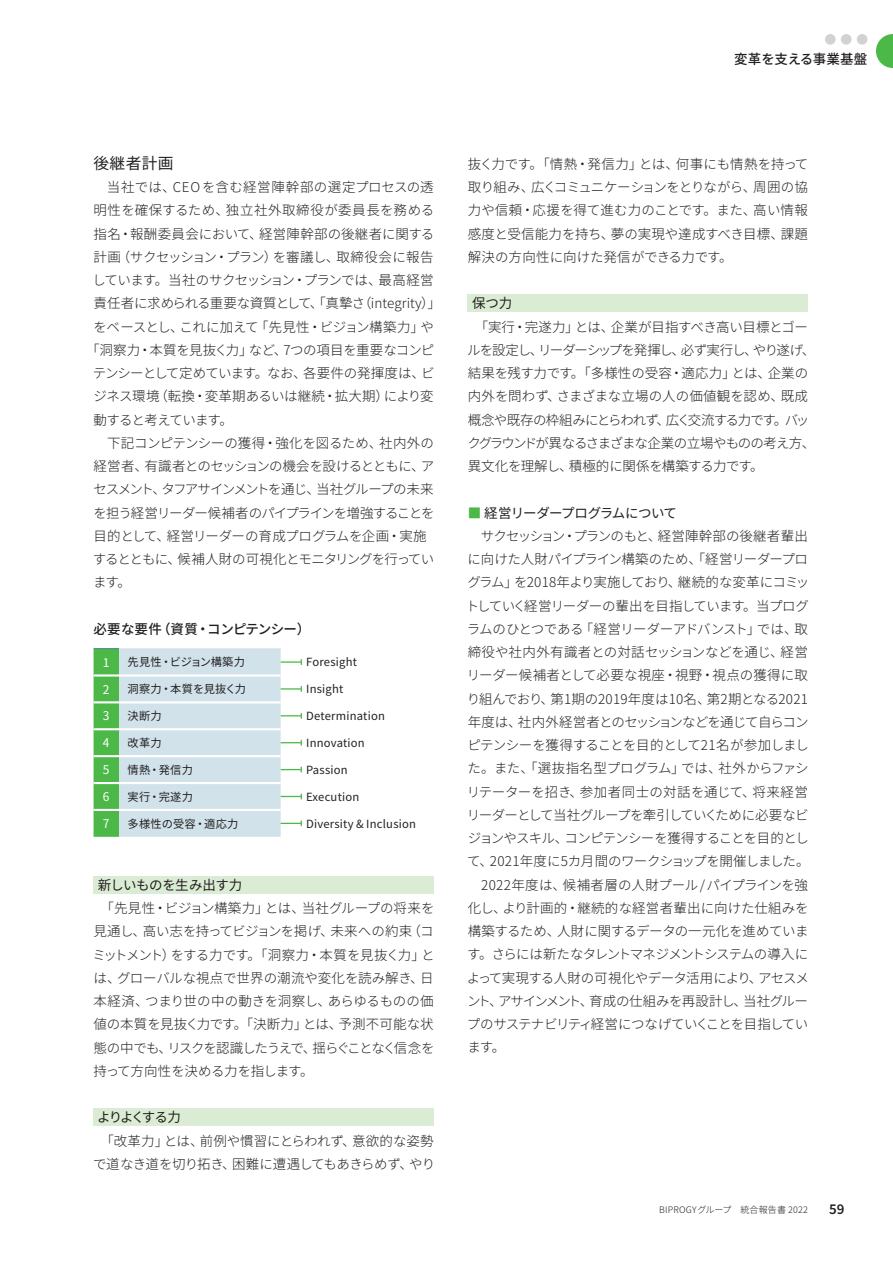
<style>
.page{position:relative;width:893px;height:1263px;background:#fff}
.page>*{position:absolute;margin:0;border:0;box-sizing:border-box;transform-origin:0 0}
.t1{font:15.75px "Noto Sans CJ Kjp";letter-spacing:.02em;color:#231f20}
.t2{font:600 15px "Source Sans Pro";color:#231f20}
.t3{font:300 13.5px/23.2px "Noto Sans CJ Kjp";letter-spacing:-.03em;color:#231f20}
.t4{font:300 13.5px "Noto Sans CJ Kjp";letter-spacing:-.05em;color:#231f20}
.t5{font:300 13.5px "Noto Sans CJ Kjp";letter-spacing:-.005em;color:#231f20}
.t6{font:300 13.5px "Noto Sans CJ Kjp";letter-spacing:-.09em;color:#231f20}
.t7{font:300 13.5px "Noto Sans CJ Kjp";letter-spacing:-.07em;color:#231f20}
.t8{font:300 13.5px "Noto Sans CJ Kjp";letter-spacing:-.06em;color:#231f20}
.t9{font:300 13.5px "Noto Sans CJ Kjp";letter-spacing:.03em;color:#231f20}
.t10{font:300 13.5px "Noto Sans CJ Kjp";letter-spacing:.025em;color:#231f20}
.t11{font:300 13.5px "Noto Sans CJ Kjp";letter-spacing:-.01em;color:#231f20}
.t12{font:300 13.5px "Noto Sans CJ Kjp";letter-spacing:.04em;color:#231f20}
.t13{font:500 13.5px "Noto Sans CJ Kjp";letter-spacing:-.035em;color:#231f20}
.t14{font:13.5px "Noto Sans CJ Kjp";letter-spacing:-.04em;color:#231f20}
.t15{font:300 13.5px "Noto Sans CJ Kjp";letter-spacing:-.065em;color:#231f20}
.t16{font:500 13.5px "Noto Sans CJ Kjp";letter-spacing:-.005em;color:#231f20}
.t17{font:13.5px "Noto Sans CJ Kjp";letter-spacing:-.135em;color:#231f20}
.t18{font:12px "Noto Sans CJ Kjp";color:#fff}
.t19{font:11.25px "Noto Sans CJ Kjp";letter-spacing:.02em;color:#231f20}
.t20{font:11.25px "Noto Sans CJ Kjp";letter-spacing:-.005em;color:#231f20}
.t21{font:300 9px "Noto Sans CJ Kjp";letter-spacing:.02em;color:#231f20}
.s1{font-weight:400;color:#4cb848}
.s2{font-weight:400}
</style>
<div class="page">
<svg style="left:876px;top:34px;width:17px;height:34px"></svg>
<div style="left:857px;top:34px;width:10px;height:11px;background:#d1d2d4;border-radius:50%"></div>
<div style="left:841px;top:34px;width:10px;height:11px;background:#d1d2d4;border-radius:50%"></div>
<div style="left:825px;top:34px;width:11px;height:11px;background:#d1d2d4;border-radius:50%"></div>
<div style="left:94px;top:876px;width:340px;height:17px;background:#daecd4"></div>
<div style="left:94px;top:1108px;width:340px;height:18px;background:#daecd4"></div>
<div style="left:468px;top:294px;width:340px;height:18px;background:#daecd4"></div>
<svg style="left:94px;top:648px;width:208px;height:189px;background:#c9e1db"></svg>
<p class="t16" style="left:734px;top:51px;width:135px">変革を支える事業基盤</p>
<p class="t1" style="left:94px;top:154px;width:82px">後継者計画</p>
<p class="t9" style="left:94px;top:180px;width:342px">　当社では、CEOを含む経営陣幹部の選定プロセスの透</p>
<p class="t12" style="left:94px;top:203px;width:342px">明性を確保するため、独立社外取締役が委員長を務める</p>
<p class="t10" style="left:94px;top:226px;width:342px">指名・報酬委員会において、経営陣幹部の後継者に関する</p>
<p class="t3" style="left:94px;top:246px;width:342px">計画（サクセッション・プラン）を審議し、取締役会に報告</p>
<p class="t4" style="left:92px;top:273px;width:343px">しています。当社のサクセッション・プランでは、最高経営</p>
<p class="t5" style="left:94px;top:296px;width:349px">責任者に求められる重要な資質として、「真摯さ（integrity）」</p>
<p class="t3" style="left:93px;top:315px;width:342px">をベースとし、これに加えて「先見性・ビジョン構築力」や</p>
<p class="t3" style="left:86px;top:339px;width:350px">「洞察力・本質を見抜く力」など、7つの項目を重要なコンピ</p>
<p class="t3" style="left:93px;top:362px;width:343px">テンシーとして定めています。なお、各要件の発揮度は、ビ</p>
<p class="t3" style="left:94px;top:385px;width:342px">ジネス環境（転換・変革期あるいは継続・拡大期）により変</p>
<p class="t15" style="left:94px;top:412px;width:141px">動すると考えています。</p>
<p class="t11" style="left:94px;top:435px;width:342px">　下記コンピテンシーの獲得・強化を図るため、社内外の</p>
<p class="t4" style="left:94px;top:459px;width:342px">経営者、有識者とのセッションの機会を設けるとともに、ア</p>
<p class="t6" style="left:93px;top:482px;width:342px">セスメント、タフアサインメントを通じ、当社グループの未来</p>
<p class="t7" style="left:93px;top:505px;width:343px">を担う経営リーダー候補者のパイプラインを増強することを</p>
<p class="t3" style="left:94px;top:525px;width:335px">目的として、経営リーダーの育成プログラムを企画・実施</p>
<p class="t8" style="left:93px;top:552px;width:343px">するとともに、候補人財の可視化とモニタリングを行ってい</p>
<p class="t3" style="left:93px;top:571px;width:39px">ます。</p>
<p class="t13" style="left:94px;top:621px;width:218px">必要な要件（資質・コンピテンシー）</p>
<p class="t18" style="left:103px;top:655px;width:8px">1</p>
<p class="t20" style="left:128px;top:656px;width:119px">先見性・ビジョン構築力</p>
<p class="t19" style="left:306px;top:656px;width:52px">Foresight</p>
<p class="t18" style="left:103px;top:682px;width:8px">2</p>
<p class="t19" style="left:128px;top:683px;width:120px">洞察力・本質を見抜く力</p>
<p class="t19" style="left:306px;top:683px;width:39px">Insight</p>
<p class="t18" style="left:103px;top:709px;width:8px">3</p>
<p class="t19" style="left:128px;top:710px;width:36px">決断力</p>
<p class="t19" style="left:306px;top:710px;width:80px">Determination</p>
<p class="t18" style="left:103px;top:736px;width:8px">4</p>
<p class="t19" style="left:128px;top:736px;width:36px">改革力</p>
<p class="t19" style="left:306px;top:736px;width:60px">Innovation</p>
<p class="t18" style="left:103px;top:763px;width:8px">5</p>
<p class="t19" style="left:128px;top:763px;width:67px">情熱・発信力</p>
<p class="t19" style="left:306px;top:763px;width:43px">Passion</p>
<p class="t18" style="left:103px;top:790px;width:8px">6</p>
<p class="t19" style="left:128px;top:790px;width:67px">実行・完遂力</p>
<p class="t19" style="left:306px;top:790px;width:55px">Execution</p>
<p class="t18" style="left:103px;top:817px;width:8px">7</p>
<p class="t19" style="left:128px;top:817px;width:112px">多様性の受容・適応力</p>
<p class="t19" style="left:306px;top:817px;width:111px">Diversity &amp; Inclusion</p>
<p class="t14" style="left:98px;top:877px;width:146px">新しいものを生み出す力</p>
<p class="t3" style="left:93px;top:897px;width:344px;text-align:justify">　「先見性・ビジョン構築力」とは、当社グループの将来を見通し、高い志を持ってビジョンを掲げ、未来への約束（コミットメント）をする力です。「洞察力・本質を見抜く力」とは、グローバルな視点で世界の潮流や変化を読み解き、日本経済、つまり世の中の動きを洞察し、あらゆるものの価値の本質を見抜く力です。「決断力」とは、予測不可能な状態の中でも、リスクを認識したうえで、揺らぐことなく信念を持って方向性を決める力を指します。</p>
<p class="t17" style="left:97px;top:1110px;width:86px">よりよくする力</p>
<p class="t3" style="left:93px;top:1129px;width:344px">　「改革力」とは、前例や慣習にとらわれず、意欲的な姿勢で道なき道を切り拓き、困難に遭遇してもあきらめず、やり</p>
<p class="t3" style="left:468px;top:153px;width:342px;text-align:justify">抜く力です。「情熱・発信力」とは、何事にも情熱を持って取り組み、広くコミュニケーションをとりながら、周囲の協力や信頼・応援を得て進む力のことです。また、高い情報感度と受信能力を持ち、夢の実現や達成すべき目標、課題解決の方向性に向けた発信ができる力です。</p>
<p class="t14" style="left:472px;top:296px;width:42px">保つ力</p>
<p class="t3" style="left:467px;top:315px;width:350px">　「実行・完遂力」とは、企業が目指すべき高い目標とゴールを設定し、リーダーシップを発揮し、必ず実行し、やり遂げ、結果を残す力です。「多様性の受容・適応力」とは、企業の内外を問わず、さまざまな立場の人の価値観を認め、既成概念や既存の枠組みにとらわれず、広く交流する力です。バックグラウンドが異なるさまざまな企業の立場やものの考え方、異文化を理解し、積極的に関係を構築する力です。</p>
<p class="t3" style="left:466px;top:501px;width:346px"><span class="s1">■</span> <span class="s2">経営リーダープログラムについて<br></span>　サクセッション・プランのもと、経営陣幹部の後継者輩出に向けた人財パイプライン構築のため、「経営リーダープログラム」を2018年より実施しており、継続的な変革にコミットしていく経営リーダーの輩出を目指しています。当プログラムのひとつである「経営リーダーアドバンスト」では、取締役や社内外有識者との対話セッションなどを通じ、経営リーダー候補者として必要な視座・視野・視点の獲得に取り組んでおり、第1期の2019年度は10名、第2期となる2021年度は、社内外経営者とのセッションなどを通じて自らコンピテンシーを獲得することを目的として21名が参加しました。また、「選抜指名型プログラム」では、社外からファシリテーターを招き、参加者同士の対話を通じて、将来経営リーダーとして当社グループを牽引していくために必要なビジョンやスキル、コンピテンシーを獲得することを目的として、2021年度に5カ月間のワークショップを開催しました。　2022年度は、候補者層の人財プール/パイプラインを強化し、より計画的・継続的な経営者輩出に向けた仕組みを構築するため、人財に関するデータの一元化を進めています。さらには新たなタレントマネジメントシステムの導入によって実現する人財の可視化やデータ活用により、アセスメント、アサインメント、育成の仕組みを再設計し、当社グループのサステナビリティ経営につなげていくことを目指しています。</p>
<p class="t21" style="left:659px;top:1204px;width:150px">BIPROGYグループ　統合報告書 2022</p>
<p class="t2" style="left:829px;top:1199px;width:17px">59</p>
</div>
